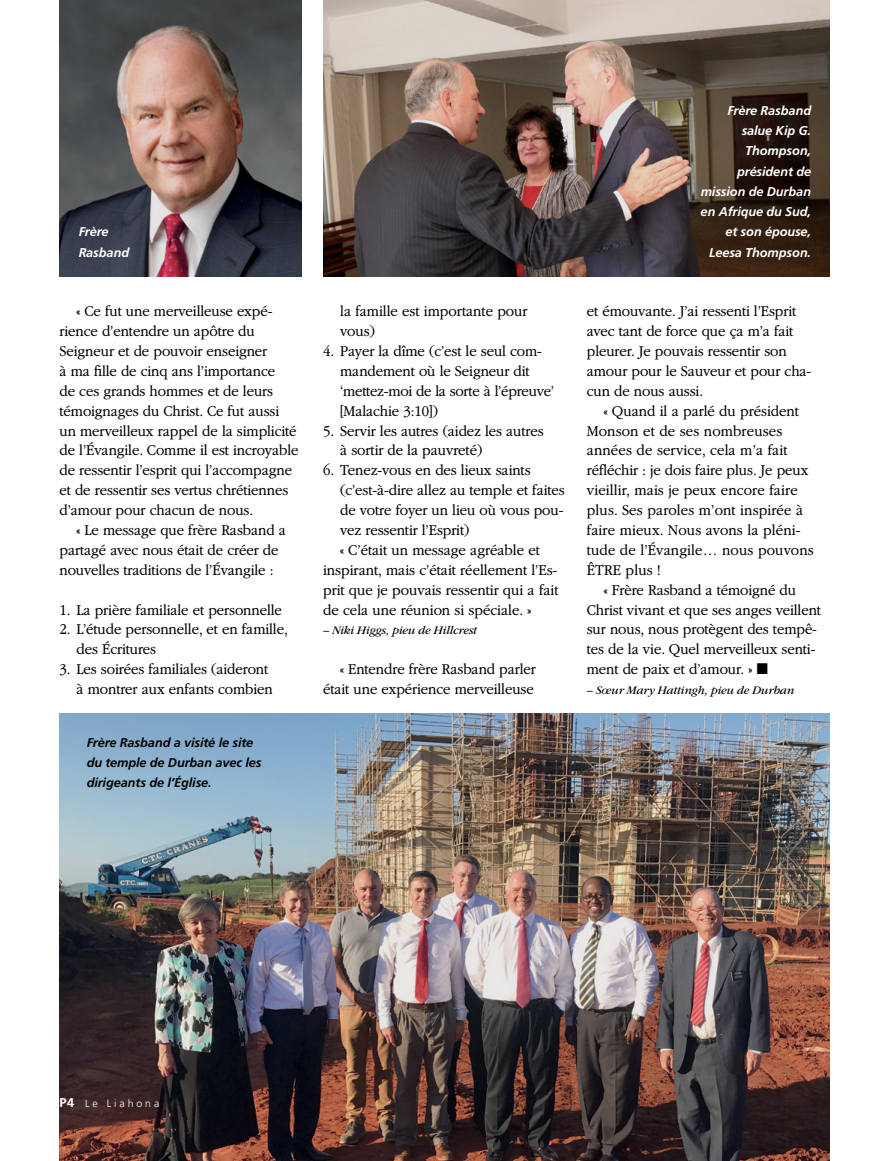
<style>
.page{position:relative;width:893px;height:1161px;background:#fff}
.page>*{position:absolute;margin:0;border:0;box-sizing:border-box;transform-origin:0 0}
.ARTCL_para_NEWS{font:300 15.75px/20px "Garamondlds Lat Plus";letter-spacing:-.01em;color:#000;scale:.95 1}
.LISTnmbr-1_para_next{font:300 15.75px/20px "Garamondlds Lat Plus";letter-spacing:-.01em;color:#000;scale:.95 1}
.LISTnmbr-1_para_last{font:300 15.75px/20px "Garamondlds Lat Plus";letter-spacing:-.01em;color:#000;scale:.95 1}
.LISTnmbr-1_para_firs{font:300 15.75px "Garamondlds Lat Plus";letter-spacing:-.01em;color:#000;scale:.95 1}
.FIGimg_CAP_para_NEWS{font:italic 700 12.75px/20.2px "Frutigerlds Lat";letter-spacing:-.01em;color:#fff}
.FIGimg_title{font:italic 700 12.75px/20.2px "Frutigerlds Lat";letter-spacing:-.01em;color:#000}
.Bio_para{font:italic 12px "Garamondlds Lat";letter-spacing:-.01em;color:#000}
.Folio_L{font:300 10.5px "Frutigerlds Lat";letter-spacing:.28em;color:#fff}
.s1{font-weight:700;font-size:12.75px}
</style>
<div class="page">
<img style="left:60px;top:0;width:242px;height:276px">
<img style="left:323px;top:0;width:506px;height:276px">
<img style="left:60px;top:714px;width:769px;height:447px">
<p class="FIGimg_CAP_para_NEWS" style="left:79px;top:221px;width:52px">Frère<br>Rasband</p>
<p class="ARTCL_para_NEWS" style="left:60px;top:301px;width:253px;text-indent:17px">« Ce fut une merveilleuse expé&shy;rience d’entendre un apôtre du Seigneur et de pouvoir enseigner<br>à ma fille de cinq ans l’importance<br>de ces grands hommes et de leurs témoignages du Christ. Ce fut aussi un merveilleux rappel de la simplicité de l’Évangile. Comme il est incroyable de ressentir l’esprit qui l’accompagne et de ressentir ses vertus chrétiennes d’amour pour chacun de nous.</p>
<p class="ARTCL_para_NEWS" style="left:60px;top:520px;width:240px;text-indent:17px">« Le message que frère Rasband a partagé avec nous était de créer de nouvelles traditions de l’Évangile :</p>
<p class="LISTnmbr-1_para_firs" style="left:60px;top:598px;width:236px">1. La prière familiale et personnelle</p>
<p class="LISTnmbr-1_para_next" style="left:77px;top:619px;width:224px;text-indent:-17px">2. L’étude personnelle, et en famille, des Écritures</p>
<p class="LISTnmbr-1_para_next" style="left:60px;top:659px;width:226px;text-align:right">3. Les soirées familiales (aideront à montrer aux enfants combien</p>
<p class="FIGimg_title" style="left:87px;top:732px;width:176px">Frère Rasband a visité le site du temple de Durban avec les dirigeants de l’Église.</p>
<p class="LISTnmbr-1_para_next" style="left:340px;top:301px;width:199px">la famille est importante pour vous)</p>
<p class="LISTnmbr-1_para_next" style="left:340px;top:341px;width:227px;text-indent:-17px">4. Payer la dîme (c’est le seul com&shy;mandement où le Seigneur dit ‘mettez-moi de la sorte à l’épreuve’ [Malachie 3:10])</p>
<p class="LISTnmbr-1_para_next" style="left:340px;top:420px;width:216px;text-indent:-17px">5. Servir les autres (aidez les autres à sortir de la pauvreté)</p>
<p class="LISTnmbr-1_para_last" style="left:340px;top:460px;width:238px;text-indent:-17px">6. Tenez-vous en des lieux saints (c’est-à-dire allez au temple et faites de votre foyer un lieu où vous pou&shy;vez ressentir l’Esprit)</p>
<p class="ARTCL_para_NEWS" style="left:323px;top:540px;width:249px;text-indent:17px">« C’était un message agréable et inspirant, mais c’était réellement l’Es&shy;prit que je pouvais ressentir qui a fait de cela une réunion si spéciale. »</p>
<p class="Bio_para" style="left:323px;top:622px;width:155px">– Niki Higgs, pieu de Hillcrest</p>
<p class="ARTCL_para_NEWS" style="left:323px;top:659px;width:225px;text-align:right">« Entendre frère Rasband parler était une expérience merveilleuse</p>
<p class="FIGimg_CAP_para_NEWS" style="left:700px;top:100px;width:112px;text-align:right">Frère Rasband salue Kip G.<br>Thompson, président de mission de Durban en Afrique du Sud, et son épouse,<br>Leesa Thompson.</p>
<p class="ARTCL_para_NEWS" style="left:587px;top:301px;width:238px">et émouvante. J’ai ressenti l’Esprit avec tant de force que ça m’a fait pleurer. Je pouvais ressentir son amour pour le Sauveur et pour cha&shy;cun de nous aussi.</p>
<p class="ARTCL_para_NEWS" style="left:587px;top:400px;width:240px;text-indent:17px">« Quand il a parlé du président<br>Monson et de ses nombreuses années de service, cela m’a fait réfléchir : je dois faire plus. Je peux vieillir, mais je peux encore faire plus. Ses paroles m’ont inspirée à faire mieux. Nous avons la pléni&shy;tude de l’Évangile… nous pouvons<br>ÊTRE plus !</p>
<p class="ARTCL_para_NEWS" style="left:587px;top:579px;width:248px;text-indent:17px">« Frère Rasband a témoigné du Christ vivant et que ses anges veillent sur nous, nous protègent des tempê&shy;tes de la vie. Quel merveilleux senti&shy;ment de paix et d’amour. » ◼</p>
<p class="Bio_para" style="left:587px;top:682px;width:209px">– Sœur Mary Hattingh, pieu de Durban</p>
<p class="Folio_L" style="left:60px;top:1095px;width:101px"><span class="s1">P4</span> Le Liahona</p>
</div>
